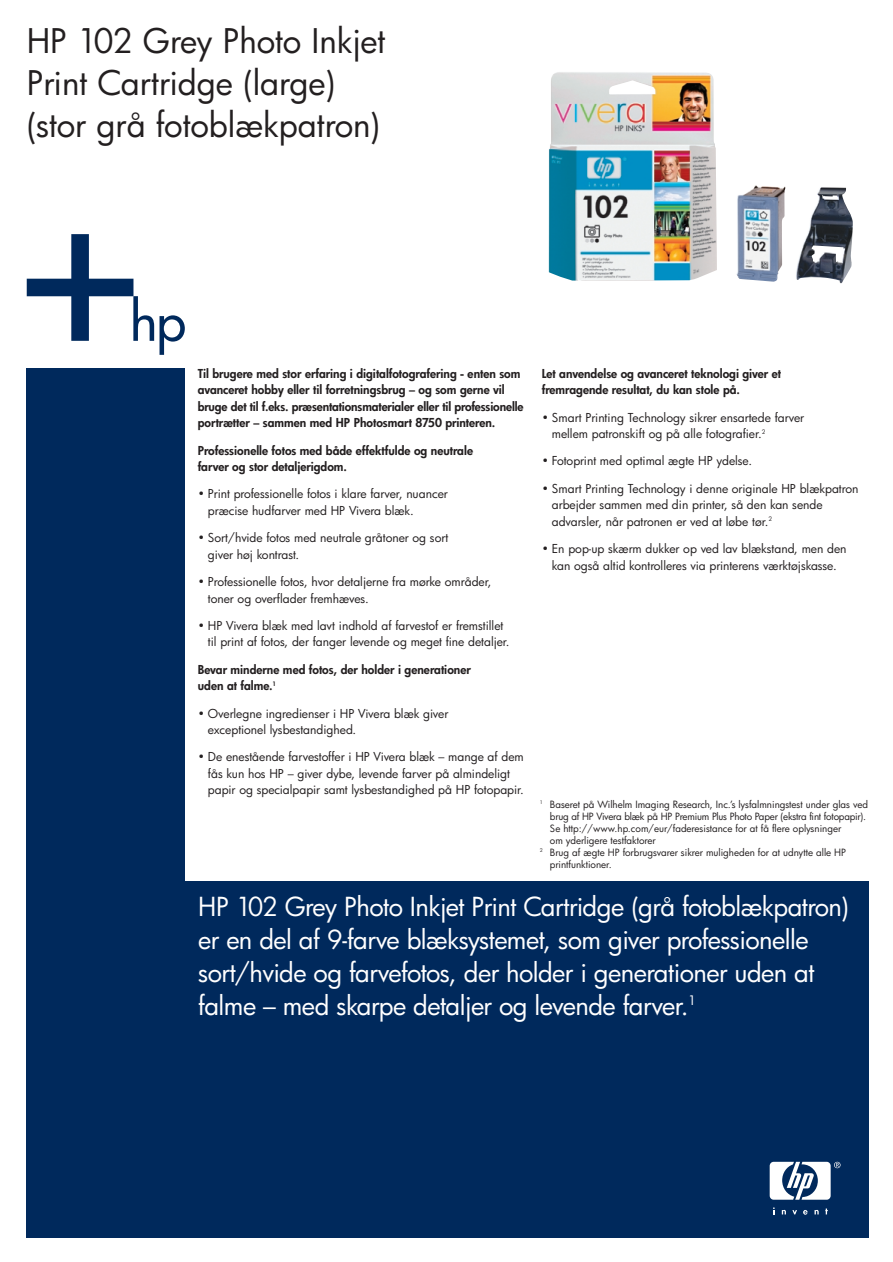
<style>
.page{position:relative;width:893px;height:1262px;background:#fff}
.page>*{position:absolute;margin:0;border:0;box-sizing:border-box;transform-origin:0 0}
.t1{font:33px/42px "Futura";color:#231f20}
.t2{font:25.5px/33px "Futura";letter-spacing:-.025em;color:#fff}
.t3{font:12px/16.5px "Futura";color:#231f20}
.t4{font:800 12px/16.5px "Futura";color:#231f20}
.t5{font:9.75px "Futura";letter-spacing:-.005em;color:#231f20}
</style>
<div class="page">
<div style="left:27px;top:881px;width:842px;height:356px;background:#00295c"></div>
<div style="left:27px;top:368px;width:158px;height:514px;background:#00295c"></div>
<img style="left:548px;top:72px;width:304px;height:211px">
<svg style="left:792px;top:1210px;width:5px;height:4px"></svg>
<svg style="left:781px;top:1209px;width:5px;height:5px"></svg>
<svg style="left:814px;top:1209px;width:4px;height:5px"></svg>
<svg style="left:825px;top:1208px;width:2px;height:6px"></svg>
<svg style="left:803px;top:1210px;width:4px;height:4px"></svg>
<svg style="left:769px;top:1161px;width:71px;height:38px"></svg>
<svg style="left:27px;top:234px;width:158px;height:121px"></svg>
<h1 class="t1" style="left:27px;top:22px;width:360px">HP 102 Grey Photo Inkjet<br>Print Cartridge (large) (stor grå fotoblækpatron)</h1>
<p class="t4" style="left:198px;top:366px;width:327px">Til brugere med stor erfaring i digitalfotografering - enten som avanceret hobby eller til forretningsbrug – og som gerne vil bruge det til f.eks. præsentationsmaterialer eller til professionelle portrætter – sammen med HP Photosmart 8750 printeren.</p>
<p class="t4" style="left:198px;top:443px;width:277px">Professionelle fotos med både effektfulde og neutrale farver og stor detaljerigdom.</p>
<p class="t3" style="left:208px;top:487px;width:241px;text-indent:-10px">• Print professionelle fotos i klare farver, nuancer præcise hudfarver med HP Vivera blæk.</p>
<p class="t3" style="left:208px;top:530px;width:242px;text-indent:-10px">• Sort/hvide fotos med neutrale gråtoner og sort giver høj kontrast.</p>
<p class="t3" style="left:208px;top:574px;width:285px;text-indent:-10px">• Professionelle fotos, hvor detaljerne fra mørke områder, toner og overflader fremhæves.</p>
<p class="t3" style="left:208px;top:618px;width:303px;text-indent:-10px">• HP Vivera blæk med lavt indhold af farvestof er fremstillet til print af fotos, der fanger levende og meget fine detaljer.</p>
<p class="t4" style="left:198px;top:662px;width:274px">Bevar minderne med fotos, der holder i generationer uden at falme.<sup>1</sup></p>
<p class="t3" style="left:208px;top:706px;width:242px;text-indent:-10px">• Overlegne ingredienser i HP Vivera blæk giver exceptionel lysbestandighed.</p>
<p class="t3" style="left:208px;top:749px;width:317px;text-indent:-10px">• De enestående farvestoffer i HP Vivera blæk – mange af dem fås kun hos HP – giver dybe, levende farver på almindeligt papir og specialpapir samt lysbestandighed på HP fotopapir.</p>
<p class="t4" style="left:541px;top:366px;width:241px">Let anvendelse og avanceret teknologi giver et fremragende resultat, du kan stole på.</p>
<p class="t3" style="left:552px;top:410px;width:254px;text-indent:-10px">• Smart Printing Technology sikrer ensartede farver mellem patronskift og på alle fotografier.<sup>2</sup></p>
<p class="t3" style="left:541px;top:454px;width:212px">• Fotoprint med optimal ægte HP ydelse.</p>
<p class="t3" style="left:552px;top:481px;width:308px;text-indent:-10px">• Smart Printing Technology i denne originale HP blækpatron arbejder sammen med din printer, så den kan sende advarsler, når patronen er ved at løbe tør.<sup>2</sup></p>
<p class="t3" style="left:541px;top:541px;width:306px;text-align:center">• En pop-up skærm dukker op ved lav blækstand, men den kan også altid kontrolleres via printerens værktøjskasse.</p>
<p class="t5" style="left:540px;top:799px;width:330px"><sup>1</sup> Baseret på Wilhelm Imaging Research, Inc.’s lysfalmningstest under glas ved</p>
<p class="t5" style="left:550px;top:811px;width:318px">brug af HP Vivera blæk på HP Premium Plus Photo Paper (ekstra fint fotopapir).</p>
<p class="t5" style="left:550px;top:823px;width:293px">Se http://www.hp.com/eur/faderesistance for at få flere oplysninger</p>
<p class="t5" style="left:550px;top:835px;width:107px">om yderligere testfaktorer</p>
<p class="t5" style="left:540px;top:847px;width:308px"><sup>2</sup> Brug af ægte HP forbrugsvarer sikrer muligheden for at udnytte alle HP</p>
<p class="t5" style="left:550px;top:859px;width:63px">printfunktioner.</p>
<h2 class="t2" style="left:198px;top:892px;width:652px">HP 102 Grey Photo Inkjet Print Cartridge (grå fotoblækpatron) er en del af 9-farve blæksystemet, som giver professionelle sort/hvide og farvefotos, der holder i generationer uden at falme – med skarpe detaljer og levende farver.<sup>1</sup></h2>
</div>
